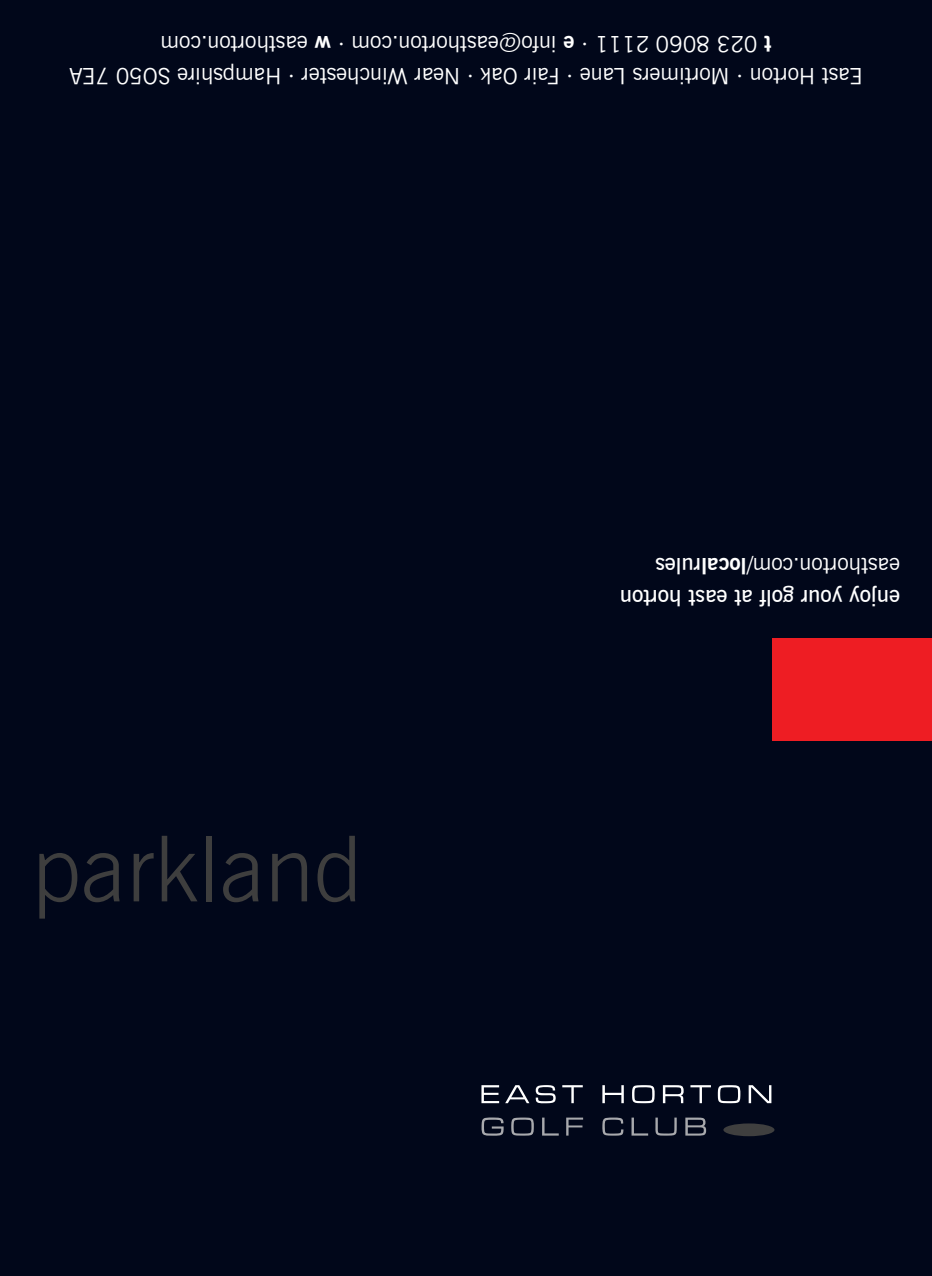
<style>
.page{position:relative;width:932px;height:1276px;background:#fff}
.page>*{position:absolute;margin:0;border:0;box-sizing:border-box;transform-origin:0 0}
.t1{font:300 90.9px "News Gothic BT";color:#3e3e3e}
.t2{font:22.5px/31.5px "News Gothic BT";color:#fff;text-align:center}
.t3{font:600 22.5px/31.5px "News Gothic BT";color:#fff}
.s1{font-weight:700}
.s2{font-weight:400}
</style>
<div class="page">
<div style="left:0;top:0;width:931px;height:1276px;background:#01071a"></div>
<svg style="left:481px;top:1085px;width:18px;height:18px"></svg>
<svg style="left:505px;top:1085px;width:24px;height:18px"></svg>
<svg style="left:535px;top:1085px;width:20px;height:18px"></svg>
<svg style="left:562px;top:1085px;width:20px;height:18px"></svg>
<svg style="left:602px;top:1085px;width:21px;height:18px"></svg>
<svg style="left:632px;top:1085px;width:22px;height:18px"></svg>
<svg style="left:662px;top:1085px;width:21px;height:18px"></svg>
<svg style="left:690px;top:1085px;width:20px;height:18px"></svg>
<svg style="left:717px;top:1085px;width:23px;height:18px"></svg>
<svg style="left:748px;top:1085px;width:23px;height:18px"></svg>
<svg style="left:481px;top:1117px;width:22px;height:18px"></svg>
<svg style="left:511px;top:1117px;width:22px;height:18px"></svg>
<svg style="left:542px;top:1117px;width:16px;height:18px"></svg>
<svg style="left:566px;top:1117px;width:17px;height:18px"></svg>
<svg style="left:602px;top:1117px;width:21px;height:18px"></svg>
<svg style="left:631px;top:1117px;width:17px;height:18px"></svg>
<svg style="left:655px;top:1117px;width:21px;height:18px"></svg>
<svg style="left:685px;top:1117px;width:21px;height:18px"></svg>
<div style="left:723px;top:1123px;width:51px;height:13px;background:#3f3f3f;border-radius:50%"></div>
<div style="left:772px;top:638px;width:159px;height:102px;background:#ee1d23"></div>
<p class="t2" style="left:862px;top:89px;width:794px;rotate:-180deg">t saE H no t r o · M mi t r o s r e enaL · r i aF O ka N· r ae W r e t sehcn i · H ma e r i hsp OS 5 0 7 AE <span class="s1">t</span> 0 2 3 8 0 6 0 2 1 1 1 · <span class="s1">e</span> @o f n i moc . no t r oht sae <span class="s1">w</span>· moc . no t r oht sae</p>
<h1 class="t1" style="left:32px;top:835px;width:332px">parkland</h1>
<p class="t3" style="left:899px;top:611px;width:282px;rotate:-180deg">yo j ne ruoy t af l og t sae no t r oh<br><span class="s2">moc.not roht sae</span> selur <span class="s1">lacol</span> <span class="s2">/</span></p>
</div>
